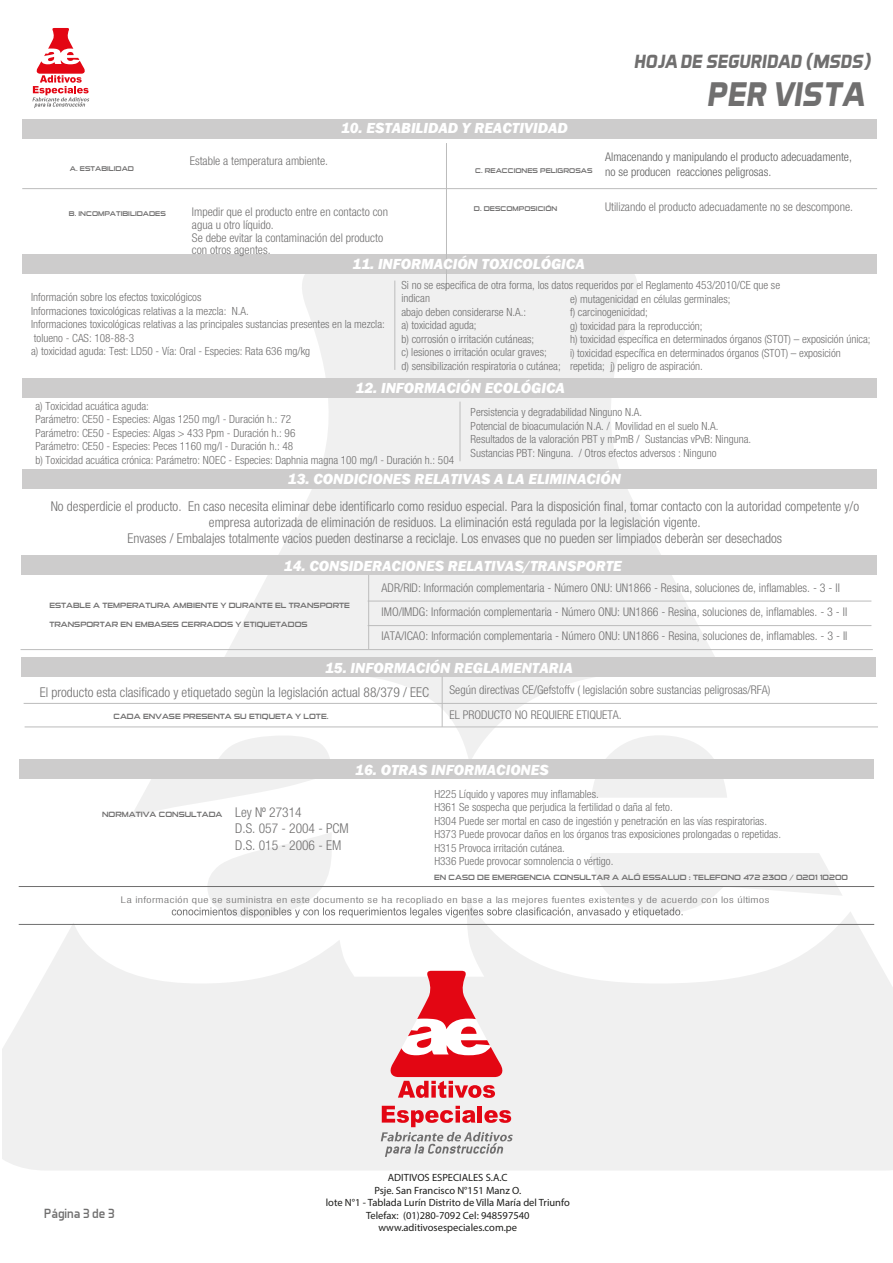
<style>
.page{position:relative;width:893px;height:1263px;background:#fff}
.page>*{position:absolute;margin:0;border:0;box-sizing:border-box;transform-origin:0 0}
.t1{font:italic 700 34.8px "Aero Matics Display";color:#706f6f}
.t2{font:italic 700 19.35px "Aero Matics Display";color:#706f6f}
.t3{font:italic 800 15px "Franklin Gothic";color:#fff}
.t4{font:300 condensed 13.5px/16.2px "Helvetica Neue LT Pro";color:#706f6f;text-align:center}
.t5{font:13.5px "Aero Matics";color:#706f6f}
.t6{font:300 condensed 12px/12.6px "Helvetica Neue LT Pro";color:#706f6f}
.t7{font:300 condensed 12px/14.4px "Helvetica Neue LT Pro";color:#5e5e5e}
.t8{font:300 condensed 11.25px/13.5px "Helvetica Neue LT Pro";color:#706f6f}
.t9{font:10.5px/12.6px "Myriad Pro";color:#1d1d1b;text-align:center}
.t10{font:300 condensed 9.3px "Helvetica Neue LT Pro";letter-spacing:.045em;color:#706f6f;scale:1.28 1}
.t11{font:7.5px "Sui Generis Rg";color:#706f6f}
.t12{font:6.75px "Sui Generis Rg";color:#706f6f}
</style>
<div class="page">
<svg style="left:215px;top:273px;width:510px;height:486px;fill:#f0f0f0"></svg>
<svg style="left:591px;top:735px;width:136px;height:63px"></svg>
<svg style="left:3px;top:911px;width:889px;height:259px;fill:#f0f0f0"></svg>
<svg style="left:130px;top:735px;width:202px;height:83px"></svg>
<div style="left:22px;top:119px;width:855px;height:19px;background:#cdcccc"></div>
<svg style="left:32px;top:28px;width:57px;height:80px"></svg>
<svg style="left:388px;top:971px;width:117px;height:127px"></svg>
<svg style="left:381px;top:1106px;width:132px;height:51px"></svg>
<div style="left:22px;top:378px;width:855px;height:19px;background:#cdcccc"></div>
<div style="left:22px;top:254px;width:855px;height:19px;background:#cdcccc"></div>
<div style="left:22px;top:469px;width:855px;height:20px;background:#cdcccc"></div>
<div style="left:21px;top:555px;width:856px;height:20px;background:#cdcccc"></div>
<div style="left:21px;top:657px;width:854px;height:19px;background:#cdcccc"></div>
<hr style="left:394px;top:281px;width:1px;height:89px;background:#bcbcbc">
<hr style="left:460px;top:402px;width:1px;height:59px;background:#bcbcbc">
<hr style="left:19px;top:924px;width:855px;height:1px;background:#706f6f">
<hr style="left:19px;top:886px;width:855px;height:1px;background:#706f6f">
<svg style="left:172px;top:833px;width:671px;height:85px"></svg>
<div style="left:20px;top:759px;width:854px;height:19px;background:#cdcccc"></div>
<hr style="left:446px;top:143px;width:1px;height:147px;background:#bcbcbc">
<hr style="left:22px;top:188px;width:855px;height:1px;background:#bcbcbc">
<hr style="left:368px;top:575px;width:1px;height:75px;background:#bcbcbc">
<hr style="left:368px;top:601px;width:503px;height:1px;background:#bcbcbc">
<hr style="left:368px;top:625px;width:503px;height:1px;background:#bcbcbc">
<hr style="left:21px;top:649px;width:852px;height:1px;background:#bcbcbc">
<hr style="left:24px;top:703px;width:853px;height:1px;background:#bcbcbc">
<hr style="left:25px;top:726px;width:853px;height:1px;background:#bcbcbc">
<hr style="left:442px;top:676px;width:1px;height:51px;background:#bcbcbc">
<p class="t12" style="left:70px;top:164px;width:66px">A. ESTABILIDAD</p>
<p class="t12" style="left:69px;top:209px;width:98px">B. INCOMPATIBILIDADES</p>
<h3 class="t3" style="left:341px;top:118px;width:228px">10. ESTABILIDAD Y REACTIVIDAD</h3>
<h2 class="t2" style="left:634px;top:50px;width:238px">HOJA DE SEGURIDAD (MSDS)</h2>
<h1 class="t1" style="left:707px;top:73px;width:159px">PER VISTA</h1>
<p class="t7" style="left:605px;top:150px;width:248px">Almacenando y manipulando el producto adecuadamente, no se producen reacciones peligrosas.</p>
<p class="t6" style="left:190px;top:154px;width:140px">Estable a temperatura ambiente.</p>
<p class="t12" style="left:475px;top:167px;width:119px">C. REACCIONES PELIGROSAS</p>
<p class="t12" style="left:474px;top:205px;width:85px">D. DESCOMPOSICIÓN</p>
<p class="t6" style="left:605px;top:200px;width:249px">Utilizando el producto adecuadamente no se descompone.</p>
<p class="t6" style="left:192px;top:206px;width:198px">Impedir que el producto entre en contacto con agua u otro líquido.<br>Se debe evitar la contaminación del producto con otros agentes.</p>
<h3 class="t3" style="left:353px;top:254px;width:234px">11. INFORMACIÓN TOXICOLÓGICA</h3>
<p class="t8" style="left:31px;top:291px;width:355px">Información sobre los efectos toxicológicos<br>Informaciones toxicológicas relativas a la mezcla: N.A.<br>Informaciones toxicológicas relativas a las principales sustancias presentes en la mezcla: tolueno - CAS: 108-88-3<br>a) toxicidad aguda: Test: LD50 - Vía: Oral - Especies: Rata 636 mg/kg</p>
<p class="t8" style="left:401px;top:278px;width:380px">Si no se especifica de otra forma, los datos requeridos por el Reglamento 453/2010/CE que se indican<br>abajo deben considerarse N.A.:<br>a) toxicidad aguda;<br>b) corrosión o irritación cutáneas;<br>c) lesiones o irritación ocular graves;<br>d) sensibilización respiratoria o cutánea;</p>
<p class="t8" style="left:570px;top:292px;width:302px">e) mutagenicidad en células germinales;<br>f) carcinogenicidad;<br>g) toxicidad para la reproducción;<br>h) toxicidad específica en determinados órganos (STOT) – exposición única; i) toxicidad específica en determinados órganos (STOT) – exposición repetida; j) peligro de aspiración.</p>
<h3 class="t3" style="left:356px;top:379px;width:211px">12. INFORMACIÓN ECOLÓGICA</h3>
<p class="t8" style="left:35px;top:399px;width:420px">a) Toxicidad acuática aguda:<br>Parámetro: CE50 - Especies: Algas 1250 mg/l - Duración h.: 72<br>Parámetro: CE50 - Especies: Algas &gt; 433 Ppm - Duración h.: 96<br>Parámetro: CE50 - Especies: Peces 1160 mg/l - Duración h.: 48<br>b) Toxicidad acuática crónica: Parámetro: NOEC - Especies: Daphnia magna 100 mg/l - Duración h.: 504</p>
<p class="t8" style="left:471px;top:405px;width:282px">Persistencia y degradabilidad Ninguno N.A.<br>Potencial de bioacumulación N.A. / Movilidad en el suelo N.A.<br>Resultados de la valoración PBT y mPmB / Sustancias vPvB: Ninguna.<br>Sustancias PBT: Ninguna. / Otros efectos adversos : Ninguno</p>
<h3 class="t3" style="left:288px;top:470px;width:335px">13. CONDICIONES RELATIVAS A LA ELIMINACIÓN</h3>
<p class="t4" style="left:51px;top:498px;width:810px">No desperdicie el producto. En caso necesita eliminar debe identificarlo como residuo especial. Para la disposición final, tomar contacto con la autoridad competente y/o empresa autorizada de eliminación de residuos. La eliminación está regulada por la legislación vigente.<br>Envases / Embalajes totalmente vacios pueden destinarse a reciclaje. Los envases que no pueden ser limpiados deberàn ser desechados</p>
<h3 class="t3" style="left:284px;top:556px;width:339px">14. CONSIDERACIONES RELATIVAS/TRANSPORTE</h3>
<p class="t11" style="left:49px;top:601px;width:302px">ESTABLE A TEMPERATURA AMBIENTE Y DURANTE EL TRANSPORTE</p>
<p class="t11" style="left:49px;top:620px;width:260px">TRANSPORTAR EN EMBASES CERRADOS Y ETIQUETADOS</p>
<p class="t6" style="left:382px;top:575px;width:467px;line-height:24.2px">ADR/RID: Información complementaria - Número ONU: UN1866 - Resina, soluciones de, inflamables. - 3 - II<br>IMO/IMDG: Información complementaria - Número ONU: UN1866 - Resina, soluciones de, inflamables. - 3 - II<br>IATA/ICAO: Información complementaria - Número ONU: UN1866 - Resina, soluciones de, inflamables. - 3 - II</p>
<h3 class="t3" style="left:325px;top:658px;width:249px">15. INFORMACIÓN REGLAMENTARIA</h3>
<p class="t4" style="left:40px;top:684px;width:391px">El producto esta clasificado y etiquetado segùn la legislación actual 88/379 / EEC</p>
<p class="t11" style="left:114px;top:712px;width:217px">CADA ENVASE PRESENTA SU ETIQUETA Y LOTE.</p>
<p class="t6" style="left:449px;top:677px;width:323px;line-height:24.9px">Según directivas CE/Gefstoffv ( legislación sobre sustancias peligrosas/RFA)<br>EL PRODUCTO NO REQUIERE ETIQUETA.</p>
<p class="t11" style="left:102px;top:810px;width:122px">NORMATIVA CONSULTADA</p>
<h3 class="t3" style="left:355px;top:760px;width:195px">16. OTRAS INFORMACIONES</h3>
<p class="t4" style="left:235px;top:804px;width:115px;text-align:left">Ley Nº 27314<br>D.S. 057 - 2004 - PCM<br>D.S. 015 - 2006 - EM</p>
<p class="t8" style="left:434px;top:787px;width:348px">H225 Líquido y vapores muy inflamables.<br>H361 Se sospecha que perjudica la fertilidad o daña al feto.<br>H304 Puede ser mortal en caso de ingestión y penetración en las vías respiratorias.<br>H373 Puede provocar daños en los órganos tras exposiciones prolongadas o repetidas.<br>H315 Provoca irritación cutánea.<br>H336 Puede provocar somnolencia o vértigo.</p>
<p class="t11" style="left:434px;top:873px;width:416px">EN CASO DE EMERGENCIA CONSULTAR A ALÓ ESSALUD : TELEFONO 472 2300 / 0201 10200</p>
<p class="t10" style="left:121px;top:894px;width:508px">La información que se suministra en este documento se ha recopliado en base a las mejores fuentes existentes y de acuerdo con los últimos</p>
<p class="t5" style="left:44px;top:1205px;width:72px">Página 3 de 3</p>
<p class="t9" style="left:326px;top:1171px;width:245px">ADITIVOS ESPECIALES S.A.C<br>Psje. San Francisco N°151 Manz O.<br>lote N°1 - Tablada Lurín Distrito de Villa María del Triunfo Telefax: (01)280-7092 Cel: 948597540 www.aditivosespeciales.com.pe</p>
</div>
